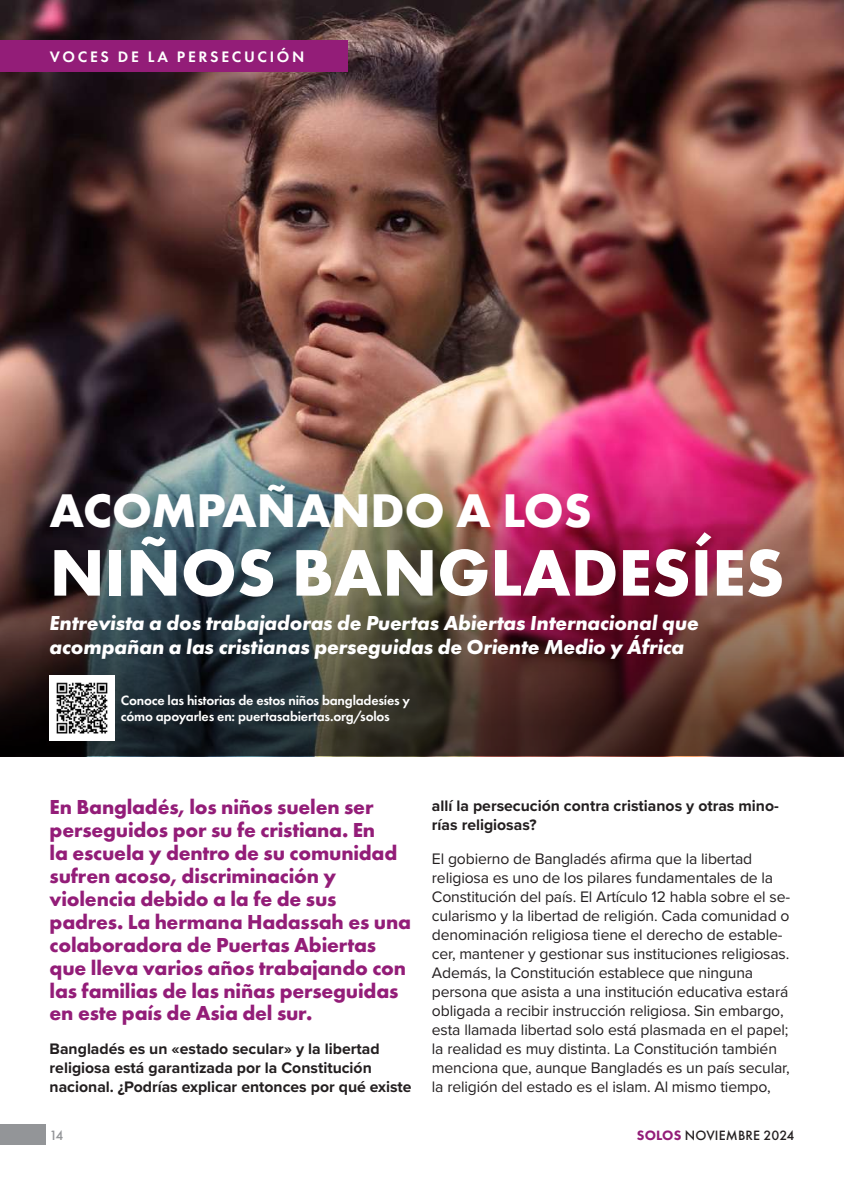
<style>
.page{position:relative;width:844px;height:1191px;background:#fff}
.page>*{position:absolute;margin:0;border:0;box-sizing:border-box;transform-origin:0 0}
.t1{font:700 68.25px "Futura PT";color:#fff}
.t2{font:700 49px "Futura PT";color:#fff}
.t3{font:700 21px/22.9px "Futura PT";letter-spacing:-.01em;color:#931d78}
.t4{font:italic 700 21px/24.5px "Futura PT";letter-spacing:-.01em;color:#fff}
.t5{font:15.75px/19.1px "Proxima Nova";letter-spacing:-.01em;color:#231f20}
.t6{font:700 15.75px/19.1px "Proxima Nova";color:#231f20}
.t7{font:600 15.75px "Futura PT";letter-spacing:.17em;color:#fff}
.t8{font:600 14px/16.8px "Futura PT";letter-spacing:-.015em;color:#fff}
.t9{font:500 14px "Futura PT";letter-spacing:.01em;color:#231f20}
.t10{font:500 14px "Futura PT";color:#939598}
.s1{font-weight:800;color:#931d78}
</style>
<div class="page">
<div style="left:0;top:1124px;width:46px;height:21px;background:#939598"></div>
<img style="left:0;top:0;width:843px;height:351px">
<img style="left:0;top:351px;width:843px;height:405px">
<div style="left:0;top:40px;width:348px;height:32px;background:#931d78"></div>
<img style="left:50px;top:675px;width:64px;height:65px">
<p class="t7" style="left:50px;top:47px;width:256px">VOCES DE LA PERSECUCIÓN</p>
<h2 class="t2" style="left:50px;top:479px;width:543px">ACOMPAÑANDO A LOS</h2>
<h1 class="t1" style="left:50px;top:529px;width:736px">NIÑOS BANGLADESÍES</h1>
<h3 class="t4" style="left:50px;top:610px;width:650px">Entrevista a dos trabajadoras de Puertas Abiertas Internacional que acompañan a las cristianas perseguidas de Oriente Medio y África</h3>
<p class="t8" style="left:121px;top:691px;width:291px">Conoce las historias de estos niños bangladesíes y cómo apoyarles en: puertasabiertas.org/solos</p>
<p class="t3" style="left:50px;top:795px;width:363px">En Bangladés, los niños suelen ser perseguidos por su fe cristiana. En<br>la escuela y dentro de su comunidad sufren acoso, discriminación y violencia debido a la fe de sus padres. La hermana Hadassah es una colaboradora de Puertas Abiertas que lleva varios años trabajando con las familias de las niñas perseguidas en este país de Asia del sur.</p>
<p class="t6" style="left:50px;top:1039px;width:363px">Bangladés es un «estado secular» y la libertad religiosa está garantizada por la Constitución nacional. ¿Podrías explicar entonces por qué existe</p>
<p class="t6" style="left:432px;top:795px;width:348px">allí la persecución contra cristianos y otras mino&shy;rías religiosas?</p>
<p class="t5" style="left:432px;top:848px;width:359px">El gobierno de Bangladés afirma que la libertad religiosa es uno de los pilares fundamentales de la Constitución del país. El Artículo 12 habla sobre el se&shy;cularismo y la libertad de religión. Cada comunidad o denominación religiosa tiene el derecho de estable&shy;cer, mantener y gestionar sus instituciones religiosas.<br>Además, la Constitución establece que ninguna persona que asista a una institución educativa estará obligada a recibir instrucción religiosa. Sin embargo, esta llamada libertad solo está plasmada en el papel; la realidad es muy distinta. La Constitución también menciona que, aunque Bangladés es un país secular, la religión del estado es el islam. Al mismo tiempo,</p>
<p class="t10" style="left:50px;top:1126px;width:15px">14</p>
<p class="t9" style="left:636px;top:1126px;width:159px"><span class="s1">SOLOS</span> NOVIEMBRE 2024</p>
</div>
